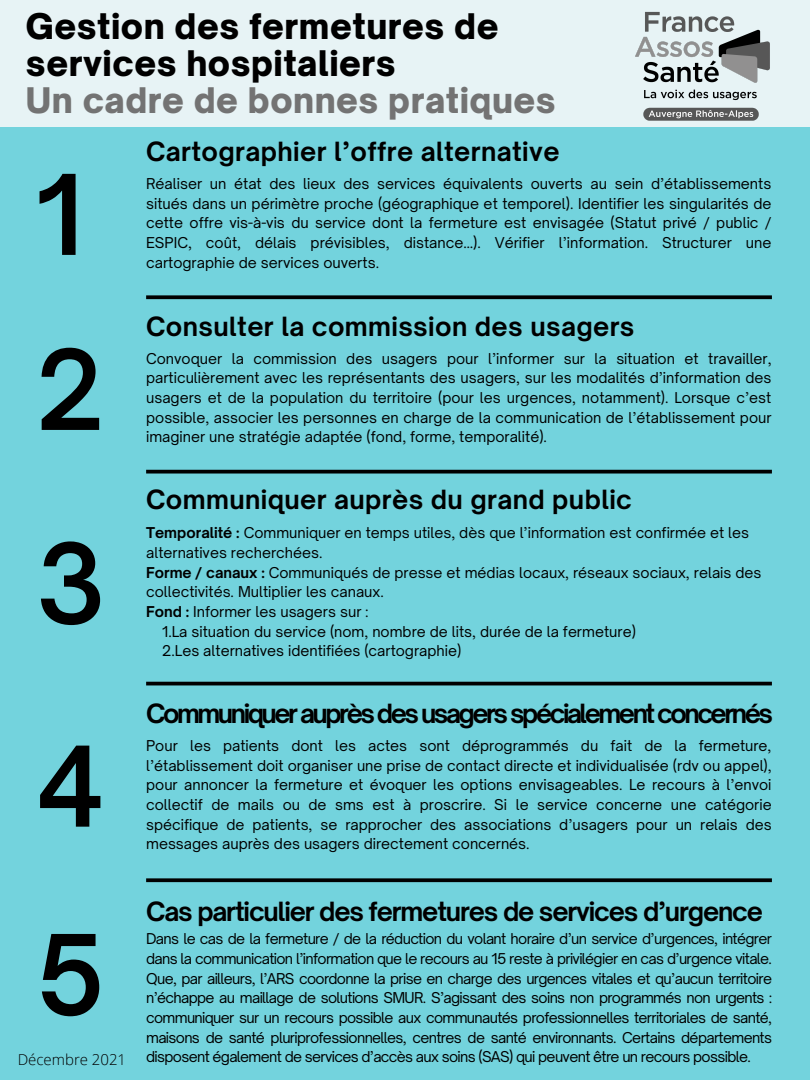
<style>
.page{position:relative;width:810px;height:1080px;background:#73d3dd}
.page>*{position:absolute;margin:0;border:0;box-sizing:border-box;transform-origin:0 0}
.t1{font:600 106.25px "Open Sauce One";color:#000}
.t2{font:900 33.75px/37px "Open Sauce One";letter-spacing:.015em;color:#000}
.t3{font:900 33.75px "Open Sauce One";letter-spacing:.015em;color:#737373}
.t4{font:700 25.31px "Open Sauce One";letter-spacing:.015em;color:#000}
.t5{font:700 25.31px "Open Sauce One";letter-spacing:-.095em;color:#000}
.t6{font:700 25.31px "Open Sauce One";letter-spacing:-.045em;color:#000}
.t7{font:300 15px "Open Sans";color:#000}
.t8{font:14.31px/19.7px "Open Sauce One";color:#000;text-align:justify}
.t9{font:14.31px "Open Sauce One";letter-spacing:-.045em;color:#000}
.s1{font-weight:700}
</style>
<div class="page">
<div style="left:0;top:0;width:810px;height:127px;background:#e7f3f5"></div>
<svg style="left:146px;top:295px;width:626px;height:4px;background:#0b1415"></svg>
<svg style="left:146px;top:470px;width:626px;height:4px;background:#0d191a"></svg>
<hr style="left:146px;top:682px;width:626px;height:3px;background:#000">
<svg style="left:146px;top:878px;width:626px;height:4px;background:#0a1314"></svg>
<img style="left:635px;top:11px;width:135px;height:110px">
<p class="t2" style="left:26px;top:8px;width:474px">Gestion des fermetures de services hospitaliers</p>
<p class="t3" style="left:26px;top:80px;width:531px">Un cadre de bonnes pratiques</p>
<p class="t4" style="left:146px;top:135px;width:415px">Cartographier l’offre alternative</p>
<p class="t8" style="left:146px;top:174px;width:627px">Réaliser un état des lieux des services équivalents ouverts au sein d’établissements situés dans un périmètre proche (géographique et temporel). Identifier les singularités de cette offre vis-à-vis du service dont la fermeture est envisagée (Statut privé / public / ESPIC, coût, délais prévisibles, distance…). Vérifier l’information. Structurer une cartographie de services ouverts.</p>
<p class="t1" style="left:36px;top:149px;width:49px">1</p>
<p class="t1" style="left:36px;top:324px;width:70px">2</p>
<p class="t1" style="left:36px;top:518px;width:72px">3</p>
<p class="t1" style="left:36px;top:720px;width:71px">4</p>
<p class="t1" style="left:36px;top:909px;width:71px">5</p>
<p class="t4" style="left:146px;top:311px;width:490px">Consulter la commission des usagers</p>
<p class="t8" style="left:146px;top:348px;width:627px">Convoquer la commission des usagers pour l’informer sur la situation et travailler, particulièrement avec les représentants des usagers, sur les modalités d’information des usagers et de la population du territoire (pour les urgences, notamment). Lorsque c’est possible, associer les personnes en charge de la communication de l’établissement pour imaginer une stratégie adaptée (fond, forme, temporalité).</p>
<p class="t4" style="left:146px;top:484px;width:487px">Communiquer auprès du grand public</p>
<p class="t8" style="left:146px;top:523px;width:604px"><span class="s1">Temporalité :</span> Communiquer en temps utiles, dès que l’information est confirmée et les alternatives recherchées.</p>
<p class="t8" style="left:146px;top:562px;width:617px"><span class="s1">Forme / canaux :</span> Communiqués de presse et médias locaux, réseaux sociaux, relais des collectivités. Multiplier les canaux.</p>
<p class="t8" style="left:146px;top:602px;width:224px"><span class="s1">Fond :</span> Informer les usagers sur :</p>
<p class="t8" style="left:162px;top:621px;width:475px">1.La situation du service (nom, nombre de lits, durée de la fermeture)</p>
<p class="t8" style="left:162px;top:641px;width:301px">2.Les alternatives identifiées (cartographie)</p>
<p class="t5" style="left:146px;top:697px;width:628px">Communiquer auprès des usagers spécialement concernés</p>
<p class="t8" style="left:146px;top:736px;width:627px">Pour les patients dont les actes sont déprogrammés du fait de la fermeture, l’établissement doit organiser une prise de contact directe et individualisée (rdv ou appel), pour annoncer la fermeture et évoquer les options envisageables. Le recours à l’envoi collectif de mails ou de sms est à proscrire. Si le service concerne une catégorie spécifique de patients, se rapprocher des associations d’usagers pour un relais des messages auprès des usagers directement concernés.</p>
<p class="t6" style="left:146px;top:896px;width:618px">Cas particulier des fermetures de services d’urgence</p>
<p class="t8" style="left:146px;top:929px;width:628px">Dans le cas de la fermeture / de la réduction du volant horaire d’un service d’urgences, intégrer dans la communication l’information que le recours au 15 reste à privilégier en cas d’urgence vitale.<br>Que, par ailleurs, l’ARS coordonne la prise en charge des urgences vitales et qu’aucun territoire n’échappe au maillage de solutions SMUR. S’agissant des soins non programmés non urgents : communiquer sur un recours possible aux communautés professionnelles territoriales de santé, maisons de santé pluriprofessionnelles, centres de santé environnants. Certains départements</p>
<p class="t7" style="left:18px;top:1049px;width:110px">Décembre 2021</p>
<p class="t9" style="left:146px;top:1048px;width:606px">disposent également de services d’accès aux soins (SAS) qui peuvent être un recours possible.</p>
</div>
